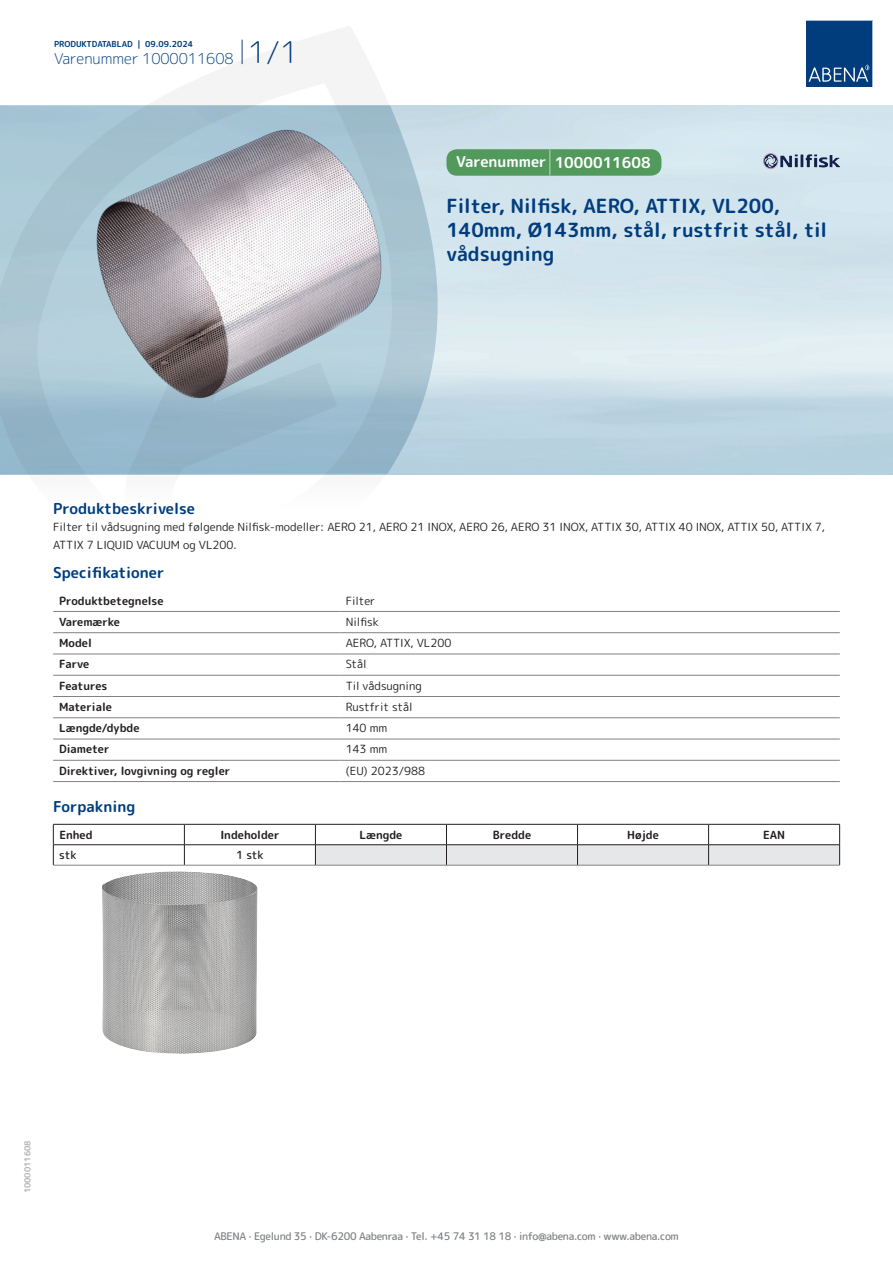
<style>
.page{position:relative;width:893px;height:1263px;background:#fff}
.page>*{position:absolute;margin:0;border:0;box-sizing:border-box;transform-origin:0 0}
.t1{font:700 19.5px/24px "Rounded Mplus 1 c";color:#013d7d}
.t2{font:700 15px "Rounded Mplus 1 c";color:#013d7d}
.t3{font:300 15px "Rounded Mplus 1 c";color:#013d7d}
.t4{font:700 15px "Rounded Mplus 1 c";color:#fff}
.t5{font:11.25px/18px "Rounded Mplus 1 c";color:#231f20}
.t6{font:700 11.25px "Rounded Mplus 1 c";color:#231f20}
.t7{font:500 11.25px "Rounded Mplus 1 c";letter-spacing:-.01em;color:#231f20}
.t8{font:500 10.5px "Rounded Mplus 1 c";letter-spacing:-.03em;color:#808285}
.t9{font:700 8.25px "Rounded Mplus 1 c";color:#013d7d}
.t10{font:700 8.25px "Rounded Mplus 1 c";color:#b2b3b7}
.s1{font-size:30px}
.s2{font-size:25.5px}
</style>
<div class="page">
<svg style="left:0;top:26px;width:439px;height:449px"></svg>
<svg style="left:0;top:106px;width:438px;height:368px;background:#a4c2d1"></svg>
<svg style="left:242px;top:40px;width:1px;height:24px"></svg>
<svg style="left:806px;top:20px;width:67px;height:67px;background:#144b86"></svg>
<img style="left:94px;top:127px;width:290px;height:275px">
<hr style="left:53px;top:611px;width:287px;height:1px;background:#808285">
<hr style="left:340px;top:611px;width:500px;height:1px;background:#808285">
<hr style="left:53px;top:632px;width:287px;height:1px;background:#808285">
<hr style="left:340px;top:632px;width:500px;height:1px;background:#808285">
<hr style="left:53px;top:654px;width:287px;height:1px;background:#808285">
<hr style="left:340px;top:654px;width:500px;height:1px;background:#808285">
<hr style="left:53px;top:675px;width:287px;height:1px;background:#808285">
<hr style="left:340px;top:675px;width:500px;height:1px;background:#808285">
<hr style="left:53px;top:696px;width:287px;height:1px;background:#808285">
<hr style="left:340px;top:696px;width:500px;height:1px;background:#808285">
<hr style="left:53px;top:717px;width:287px;height:1px;background:#808285">
<hr style="left:340px;top:717px;width:500px;height:1px;background:#808285">
<hr style="left:53px;top:739px;width:287px;height:1px;background:#808285">
<hr style="left:340px;top:739px;width:500px;height:1px;background:#808285">
<hr style="left:53px;top:760px;width:287px;height:1px;background:#808285">
<hr style="left:340px;top:760px;width:500px;height:1px;background:#808285">
<hr style="left:53px;top:781px;width:287px;height:1px;background:#808285">
<hr style="left:340px;top:781px;width:500px;height:1px;background:#808285">
<hr style="left:53px;top:824px;width:131px;height:1px;background:#231f20">
<hr style="left:184px;top:824px;width:131px;height:1px;background:#231f20">
<hr style="left:53px;top:844px;width:131px;height:1px;background:#231f20">
<svg style="left:53px;top:824px;width:1px;height:41px"></svg>
<hr style="left:184px;top:844px;width:131px;height:1px;background:#231f20">
<svg style="left:184px;top:824px;width:1px;height:41px"></svg>
<svg style="left:315px;top:824px;width:525px;height:41px"></svg>
<hr style="left:53px;top:865px;width:131px;height:1px;background:#808285">
<hr style="left:184px;top:865px;width:131px;height:1px;background:#808285">
<hr style="left:315px;top:865px;width:131px;height:1px;background:#808285">
<hr style="left:446px;top:865px;width:131px;height:1px;background:#808285">
<hr style="left:577px;top:865px;width:132px;height:1px;background:#808285">
<hr style="left:709px;top:865px;width:131px;height:1px;background:#808285">
<img style="left:102px;top:871px;width:156px;height:183px">
<div style="left:446px;top:149px;width:215px;height:27px;background:#52995c;border-radius:10px"></div>
<img style="left:763px;top:153px;width:77px;height:16px">
<p class="t9" style="left:54px;top:38px;width:141px">PRODUKTDATABLAD | 09.09.2024</p>
<h2 class="t3" style="left:54px;top:48px;width:246px">Varenummer 1000011608 <span class="s1">1/1</span></h2>
<h2 class="t4" style="left:456px;top:152px;width:196px">Varenummer <span class="s2">|</span> 1000011608</h2>
<h1 class="t1" style="left:446px;top:194px;width:382px">Filter, Nilfisk, AERO, ATTIX, VL200,<br>140mm, Ø143mm, stål, rustfrit stål, til vådsugning</h1>
<h2 class="t2" style="left:53px;top:498px;width:143px">Produktbeskrivelse</h2>
<p class="t5" style="left:53px;top:517px;width:773px">Filter til vådsugning med følgende Nilfisk-modeller: AERO 21, AERO 21 INOX, AERO 26, AERO 31 INOX, ATTIX 30, ATTIX 40 INOX, ATTIX 50, ATTIX 7,<br>ATTIX 7 LIQUID VACUUM og VL200.</p>
<h2 class="t2" style="left:53px;top:562px;width:113px">Specifikationer</h2>
<p class="t6" style="left:59px;top:592px;width:106px">Produktbetegnelse</p>
<p class="t5" style="left:346px;top:591px;width:31px">Filter</p>
<p class="t6" style="left:59px;top:614px;width:62px">Varemærke</p>
<p class="t5" style="left:346px;top:613px;width:34px">Nilfisk</p>
<p class="t6" style="left:59px;top:635px;width:34px">Model</p>
<p class="t5" style="left:346px;top:634px;width:107px">AERO, ATTIX, VL200</p>
<p class="t6" style="left:59px;top:656px;width:32px">Farve</p>
<p class="t5" style="left:346px;top:655px;width:23px">Stål</p>
<p class="t6" style="left:59px;top:678px;width:50px">Features</p>
<p class="t5" style="left:346px;top:676px;width:78px">Til vådsugning</p>
<p class="t6" style="left:59px;top:699px;width:54px">Materiale</p>
<p class="t5" style="left:346px;top:698px;width:69px">Rustfrit stål</p>
<p class="t6" style="left:59px;top:720px;width:82px">Længde/dybde</p>
<p class="t5" style="left:346px;top:719px;width:43px">140 mm</p>
<p class="t6" style="left:59px;top:741px;width:52px">Diameter</p>
<p class="t5" style="left:346px;top:740px;width:43px">143 mm</p>
<p class="t6" style="left:59px;top:763px;width:173px">Direktiver, lovgivning og regler</p>
<p class="t5" style="left:346px;top:762px;width:81px">(EU) 2023/988</p>
<h2 class="t2" style="left:53px;top:796px;width:84px">Forpakning</h2>
<p class="t6" style="left:59px;top:827px;width:35px">Enhed</p>
<p class="t6" style="left:220px;top:827px;width:61px">Indeholder</p>
<p class="t6" style="left:359px;top:827px;width:44px">Længde</p>
<p class="t6" style="left:493px;top:827px;width:40px">Bredde</p>
<p class="t6" style="left:627px;top:827px;width:33px">Højde</p>
<p class="t6" style="left:763px;top:827px;width:24px">EAN</p>
<p class="t7" style="left:59px;top:847px;width:19px">stk</p>
<p class="t7" style="left:236px;top:847px;width:29px">1 stk</p>
<p class="t10" style="left:22px;top:1193px;width:54px;rotate:-90deg">1000011608</p>
<p class="t8" style="left:214px;top:1229px;width:466px">ABENA · Egelund 35 · DK-6200 Aabenraa · Tel. +45 74 31 18 18 · info@abena.com · www.abena.com</p>
</div>
